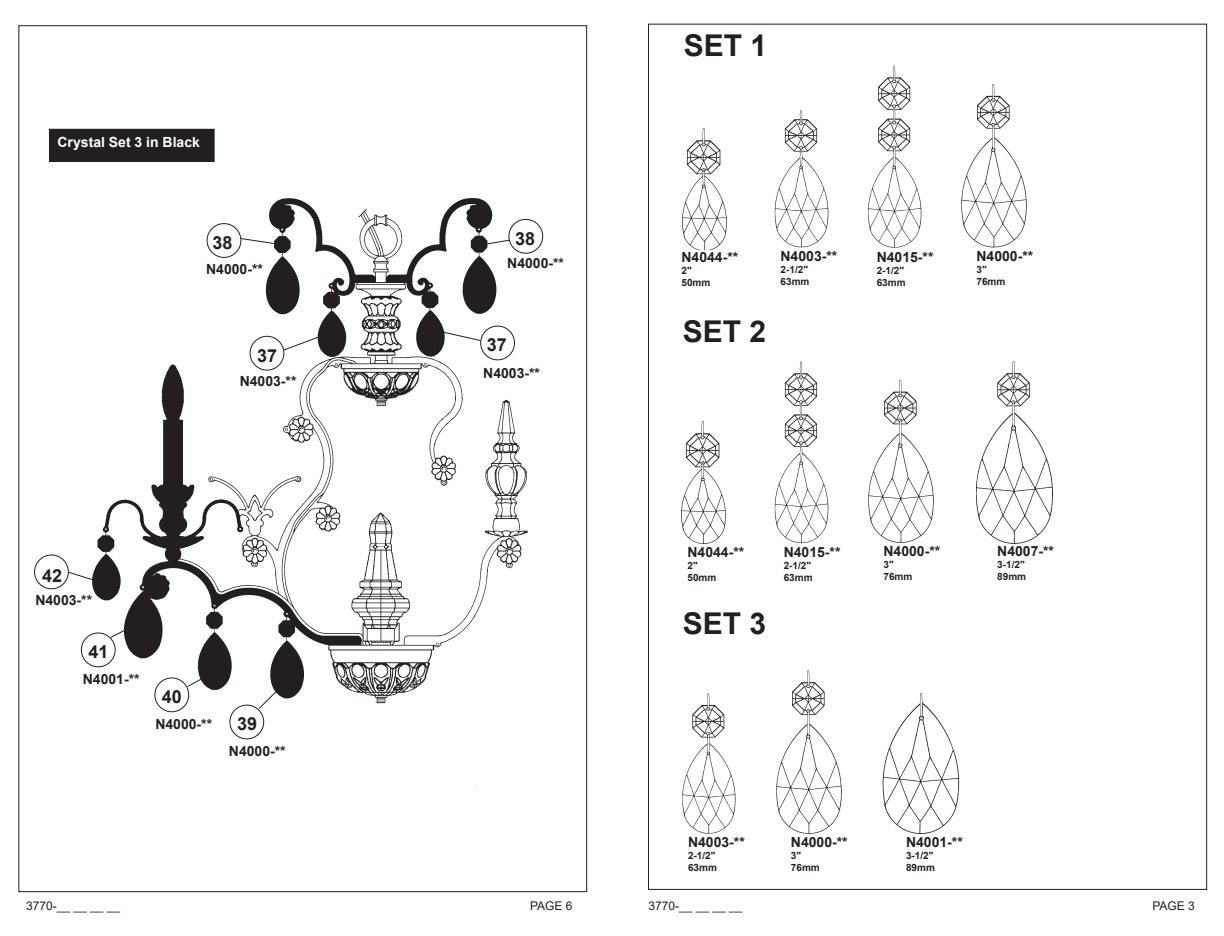
<style>
.page{position:relative;width:1224px;height:936px;background:#fff}
.page>*{position:absolute;margin:0;border:0;box-sizing:border-box;transform-origin:0 0}
.Subhead_1{font:700 30px "Arial";color:#231f20}
.Body_text{font:700 18px "Arial";color:#231f20}
.Subhead_1-2{font:700 14px "Arial";color:#231f20}
.Body_text-2{font:700 14px "Arial";color:#fff}
.Body_text-3{font:12px "Arial";color:#231f20}
.Subhead_1-3{font:700 10px "Arial";color:#231f20}
</style>
<div class="page">
<img style="left:774px;top:361px;width:55px;height:182px">
<img style="left:868px;top:379px;width:66px;height:164px">
<img style="left:976px;top:361px;width:77px;height:182px">
<img style="left:682px;top:693px;width:54px;height:141px">
<img style="left:776px;top:670px;width:66px;height:164px">
<img style="left:882px;top:692px;width:78px;height:142px">
<img style="left:683px;top:128px;width:44px;height:122px">
<img style="left:775px;top:110px;width:54px;height:138px">
<img style="left:868px;top:65px;width:54px;height:183px">
<img style="left:961px;top:84px;width:66px;height:164px">
<img style="left:682px;top:421px;width:43px;height:122px">
<img style="left:92px;top:198px;width:452px;height:542px">
<div style="left:50px;top:129px;width:164px;height:33px;background:#231f20"></div>
<div style="left:230px;top:705px;width:34px;height:34px;border:1px solid #231f20;border-radius:50%"></div>
<div style="left:155px;top:678px;width:34px;height:34px;border:1px solid #231f20;border-radius:50%"></div>
<div style="left:81px;top:633px;width:34px;height:34px;border:1px solid #231f20;border-radius:50%"></div>
<div style="left:207px;top:223px;width:34px;height:35px;border:1px solid #231f20;border-radius:50%"></div>
<div style="left:250px;top:336px;width:34px;height:34px;border:1px solid #231f20;border-radius:50%"></div>
<div style="left:509px;top:219px;width:34px;height:34px;border:1px solid #231f20;border-radius:50%"></div>
<div style="left:480px;top:326px;width:35px;height:34px;border:1px solid #231f20;border-radius:50%"></div>
<div style="left:34px;top:555px;width:35px;height:34px;border:1px solid #231f20;border-radius:50%"></div>
<svg style="left:258px;top:689px;width:21px;height:21px"></svg>
<svg style="left:186px;top:676px;width:19px;height:12px"></svg>
<svg style="left:109px;top:628px;width:19px;height:11px"></svg>
<svg style="left:67px;top:571px;width:28px;height:10px"></svg>
<svg style="left:240px;top:237px;width:37px;height:8px"></svg>
<svg style="left:282px;top:336px;width:38px;height:15px"></svg>
<svg style="left:441px;top:331px;width:41px;height:11px"></svg>
<svg style="left:484px;top:239px;width:26px;height:6px"></svg>
<p class="Body_text-2" style="left:58px;top:133px;width:144px">Crystal Set 3 in Black</p>
<p class="Body_text" style="left:213px;top:230px;width:22px">38</p>
<p class="Body_text" style="left:515px;top:226px;width:22px">38</p>
<p class="Subhead_1-2" style="left:206px;top:259px;width:58px">N4000-**</p>
<p class="Body_text" style="left:257px;top:343px;width:22px">37</p>
<p class="Subhead_1-2" style="left:240px;top:371px;width:58px">N4003-**</p>
<p class="Body_text" style="left:42px;top:563px;width:22px">42</p>
<p class="Subhead_1-2" style="left:35px;top:590px;width:58px">N4003-**</p>
<p class="Body_text" style="left:88px;top:639px;width:22px">41</p>
<p class="Subhead_1-2" style="left:83px;top:669px;width:58px">N4001-**</p>
<p class="Body_text" style="left:162px;top:683px;width:22px">40</p>
<p class="Subhead_1-2" style="left:155px;top:714px;width:58px">N4000-**</p>
<p class="Body_text" style="left:237px;top:711px;width:22px">39</p>
<p class="Subhead_1-2" style="left:229px;top:741px;width:58px">N4000-**</p>
<p class="Subhead_1-2" style="left:507px;top:254px;width:58px">N4000-**</p>
<p class="Body_text" style="left:487px;top:332px;width:22px">37</p>
<p class="Subhead_1-2" style="left:483px;top:363px;width:58px">N4003-**</p>
<p class="Subhead_1" style="left:684px;top:24px;width:85px">SET 1</p>
<p class="Subhead_1-2" style="left:682px;top:247px;width:58px">N4044-**</p>
<p class="Subhead_1-3" style="left:682px;top:263px;width:12px">2"</p>
<p class="Subhead_1-3" style="left:682px;top:275px;width:30px">50mm</p>
<p class="Subhead_1" style="left:683px;top:311px;width:85px">SET 2</p>
<p class="Subhead_1-2" style="left:781px;top:247px;width:58px">N4003-**</p>
<p class="Subhead_1-3" style="left:781px;top:263px;width:29px">2-1/2"</p>
<p class="Subhead_1-3" style="left:781px;top:275px;width:30px">63mm</p>
<p class="Subhead_1-2" style="left:877px;top:247px;width:58px">N4015-**</p>
<p class="Subhead_1-3" style="left:877px;top:263px;width:29px">2-1/2"</p>
<p class="Subhead_1-3" style="left:877px;top:275px;width:30px">63mm</p>
<p class="Subhead_1-2" style="left:976px;top:246px;width:58px">N4000-**</p>
<p class="Subhead_1-3" style="left:976px;top:262px;width:12px">3"</p>
<p class="Subhead_1-3" style="left:976px;top:274px;width:30px">76mm</p>
<p class="Subhead_1-2" style="left:688px;top:542px;width:58px">N4044-**</p>
<p class="Subhead_1-3" style="left:688px;top:558px;width:12px">2"</p>
<p class="Subhead_1-3" style="left:688px;top:570px;width:30px">50mm</p>
<p class="Subhead_1" style="left:683px;top:603px;width:85px">SET 3</p>
<p class="Subhead_1-2" style="left:784px;top:542px;width:58px">N4015-**</p>
<p class="Subhead_1-3" style="left:784px;top:558px;width:29px">2-1/2"</p>
<p class="Subhead_1-3" style="left:784px;top:570px;width:30px">63mm</p>
<p class="Subhead_1-2" style="left:883px;top:541px;width:58px">N4000-**</p>
<p class="Subhead_1-3" style="left:883px;top:557px;width:12px">3"</p>
<p class="Subhead_1-3" style="left:883px;top:569px;width:30px">76mm</p>
<p class="Subhead_1-2" style="left:997px;top:541px;width:58px">N4007-**</p>
<p class="Subhead_1-3" style="left:997px;top:557px;width:29px">3-1/2"</p>
<p class="Subhead_1-3" style="left:997px;top:569px;width:30px">89mm</p>
<p class="Subhead_1-2" style="left:688px;top:832px;width:58px">N4003-**</p>
<p class="Subhead_1-3" style="left:688px;top:848px;width:29px">2-1/2"</p>
<p class="Subhead_1-3" style="left:688px;top:860px;width:30px">63mm</p>
<p class="Subhead_1-2" style="left:791px;top:832px;width:58px">N4000-**</p>
<p class="Subhead_1-3" style="left:791px;top:848px;width:12px">3"</p>
<p class="Subhead_1-3" style="left:791px;top:860px;width:30px">76mm</p>
<p class="Subhead_1-2" style="left:906px;top:832px;width:58px">N4001-**</p>
<p class="Subhead_1-3" style="left:906px;top:848px;width:29px">3-1/2"</p>
<p class="Subhead_1-3" style="left:906px;top:860px;width:30px">89mm</p>
<p class="Body_text-3" style="left:26px;top:898px;width:96px">3770-__ __ __ __</p>
<p class="Body_text-3" style="left:530px;top:898px;width:44px">PAGE 6</p>
<p class="Body_text-3" style="left:648px;top:897px;width:96px">3770-__ __ __ __</p>
<p class="Body_text-3" style="left:1152px;top:897px;width:44px">PAGE 3</p>
</div>
